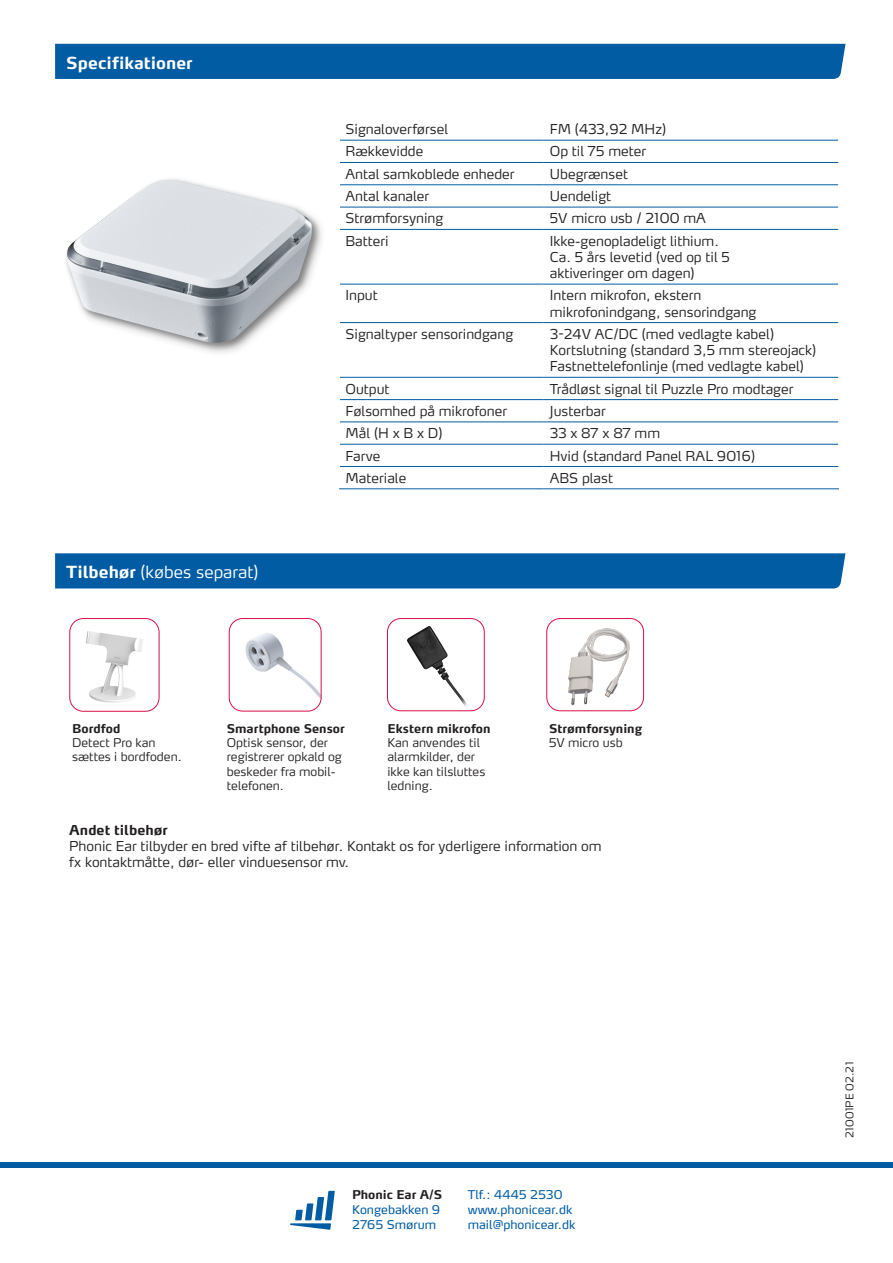
<style>
.page{position:relative;width:893px;height:1263px;background:#fff}
.page>*{position:absolute;margin:0;border:0;box-sizing:border-box;transform-origin:0 0}
.t1{font:300 16.5px "Max Pro";color:#fff}
.t2{font:700 16.5px "Max Pro";color:#fff}
.t3{font:300 13.5px/16.2px "Max Pro";color:#231f20}
.t4{font:700 13.5px "Max Pro";color:#231f20}
.t5{font:300 12px/14.4px "Max Pro";color:#231f20}
.t6{font:12px/15px "Max Pro";color:#015ca3}
.t7{font:700 12px "Max Pro";color:#231f20}
.t8{font:300 10.5px "Max Pro";letter-spacing:.015em;color:#231f20}
.s1{font-weight:700}
</style>
<div class="page">
<div style="left:0;top:1162px;width:893px;height:6px;background:#015ca3"></div>
<svg style="left:290px;top:1191px;width:45px;height:39px"></svg>
<img style="left:71px;top:618px;width:87px;height:90px">
<div style="left:69px;top:618px;width:91px;height:94px;border:1px solid #d60f48;border-radius:14px"></div>
<hr style="left:340px;top:140px;width:204px;height:1px;background:#015ca3">
<hr style="left:340px;top:162px;width:204px;height:1px;background:#015ca3">
<hr style="left:340px;top:184px;width:204px;height:1px;background:#015ca3">
<hr style="left:340px;top:207px;width:204px;height:1px;background:#015ca3">
<hr style="left:340px;top:229px;width:204px;height:1px;background:#015ca3">
<hr style="left:340px;top:284px;width:204px;height:1px;background:#015ca3">
<hr style="left:340px;top:322px;width:204px;height:1px;background:#015ca3">
<hr style="left:340px;top:377px;width:204px;height:1px;background:#015ca3">
<hr style="left:340px;top:399px;width:204px;height:1px;background:#015ca3">
<hr style="left:340px;top:421px;width:204px;height:1px;background:#015ca3">
<hr style="left:340px;top:444px;width:204px;height:1px;background:#015ca3">
<hr style="left:340px;top:466px;width:204px;height:1px;background:#015ca3">
<hr style="left:339px;top:488px;width:205px;height:1px;background:#015ca3">
<hr style="left:544px;top:140px;width:294px;height:1px;background:#015ca3">
<hr style="left:544px;top:162px;width:294px;height:1px;background:#015ca3">
<hr style="left:544px;top:184px;width:294px;height:1px;background:#015ca3">
<hr style="left:544px;top:207px;width:294px;height:1px;background:#015ca3">
<hr style="left:544px;top:229px;width:294px;height:1px;background:#015ca3">
<hr style="left:544px;top:284px;width:294px;height:1px;background:#015ca3">
<hr style="left:544px;top:322px;width:294px;height:1px;background:#015ca3">
<hr style="left:544px;top:377px;width:294px;height:1px;background:#015ca3">
<hr style="left:544px;top:399px;width:294px;height:1px;background:#015ca3">
<hr style="left:544px;top:421px;width:294px;height:1px;background:#015ca3">
<hr style="left:544px;top:444px;width:294px;height:1px;background:#015ca3">
<hr style="left:544px;top:466px;width:294px;height:1px;background:#015ca3">
<hr style="left:544px;top:488px;width:295px;height:1px;background:#015ca3">
<div style="left:55px;top:553px;width:790px;height:36px;background:#015ca3"></div>
<div style="left:55px;top:44px;width:790px;height:35px;background:#015ca3"></div>
<div style="left:65px;top:177px;width:256px;height:174px;background:#231f20;opacity:.35"></div>
<img style="left:67px;top:180px;width:245px;height:164px">
<div style="left:387px;top:618px;width:98px;height:93px;border:1px solid #d60f48;border-radius:13px"></div>
<img style="left:568px;top:628px;width:62px;height:78px">
<div style="left:546px;top:618px;width:98px;height:93px;border:1px solid #d60f48;border-radius:13px"></div>
<img style="left:407px;top:626px;width:60px;height:81px">
<img style="left:229px;top:623px;width:91px;height:88px">
<div style="left:229px;top:618px;width:93px;height:93px;border:1px solid #d60f48;border-radius:13px"></div>
<p class="t2" style="left:66px;top:49px;width:128px">Specifikationer</p>
<p class="t1" style="left:66px;top:559px;width:194px"><span class="s1">Tilbehør</span> (købes separat)</p>
<p class="t3" style="left:345px;top:120px;width:104px">Signaloverførsel</p>
<p class="t3" style="left:550px;top:120px;width:118px">FM (433,92 MHz)</p>
<p class="t3" style="left:345px;top:142px;width:79px">Rækkevidde</p>
<p class="t3" style="left:550px;top:142px;width:98px">Op til 75 meter</p>
<p class="t3" style="left:345px;top:164px;width:171px">Antal samkoblede enheder</p>
<p class="t3" style="left:550px;top:164px;width:80px">Ubegrænset</p>
<p class="t3" style="left:345px;top:187px;width:85px">Antal kanaler</p>
<p class="t3" style="left:550px;top:187px;width:63px">Uendeligt</p>
<p class="t3" style="left:345px;top:209px;width:99px">Strømforsyning</p>
<p class="t3" style="left:550px;top:209px;width:158px">5V micro usb / 2100 mA</p>
<p class="t3" style="left:345px;top:231px;width:45px">Batteri</p>
<p class="t3" style="left:550px;top:231px;width:182px">Ikke-genopladeligt lithium.<br>Ca. 5 års levetid (ved op til 5 aktiveringer om dagen)</p>
<p class="t3" style="left:345px;top:286px;width:34px">Input</p>
<p class="t3" style="left:550px;top:286px;width:208px">Intern mikrofon, ekstern mikrofonindgang, sensorindgang</p>
<p class="t3" style="left:345px;top:325px;width:169px">Signaltyper sensorindgang</p>
<p class="t3" style="left:550px;top:325px;width:268px">3-24V AC/DC (med vedlagte kabel)<br>Kortslutning (standard 3,5 mm stereojack)<br>Fastnettelefonlinje (med vedlagte kabel)</p>
<p class="t3" style="left:345px;top:379px;width:45px">Output</p>
<p class="t3" style="left:550px;top:379px;width:245px">Trådløst signal til Puzzle Pro modtager</p>
<p class="t3" style="left:345px;top:402px;width:163px">Følsomhed på mikrofoner</p>
<p class="t3" style="left:550px;top:402px;width:58px">Justerbar</p>
<p class="t3" style="left:345px;top:424px;width:99px">Mål (H x B x D)</p>
<p class="t3" style="left:550px;top:424px;width:112px">33 x 87 x 87 mm</p>
<p class="t3" style="left:345px;top:446px;width:36px">Farve</p>
<p class="t3" style="left:550px;top:446px;width:207px">Hvid (standard Panel RAL 9016)</p>
<p class="t3" style="left:345px;top:468px;width:62px">Materiale</p>
<p class="t3" style="left:550px;top:468px;width:65px">ABS plast</p>
<p class="t7" style="left:72px;top:718px;width:50px">Bordfod</p>
<p class="t5" style="left:72px;top:734px;width:111px">Detect Pro kan sættes i bordfoden.</p>
<p class="t7" style="left:227px;top:718px;width:120px">Smartphone Sensor</p>
<p class="t5" style="left:227px;top:734px;width:117px">Optisk sensor, der registrerer opkald og beskeder fra mobil&shy;telefonen.</p>
<p class="t7" style="left:387px;top:718px;width:105px">Ekstern mikrofon</p>
<p class="t5" style="left:387px;top:734px;width:99px">Kan anvendes til alarmkilder, der ikke kan tilsluttes ledning.</p>
<p class="t7" style="left:549px;top:718px;width:95px">Strømforsyning</p>
<p class="t5" style="left:549px;top:734px;width:75px">5V micro usb</p>
<p class="t4" style="left:69px;top:818px;width:100px">Andet tilbehør</p>
<p class="t3" style="left:69px;top:837px;width:534px">Phonic Ear tilbyder en bred vifte af tilbehør. Kontakt os for yderligere information om fx kontaktmåtte, dør- eller vinduesensor mv.</p>
<p class="t7" style="left:352px;top:1184px;width:92px">Phonic Ear A/S</p>
<p class="t6" style="left:352px;top:1201px;width:89px">Kongebakken 9<br>2765 Smørum</p>
<p class="t6" style="left:468px;top:1186px;width:109px">Tlf.: 4445 2530 www.phonicear.dk mail@phonicear.dk</p>
<p class="t8" style="left:841px;top:1138px;width:78px;rotate:-90deg">21001PE 02.21</p>
</div>
